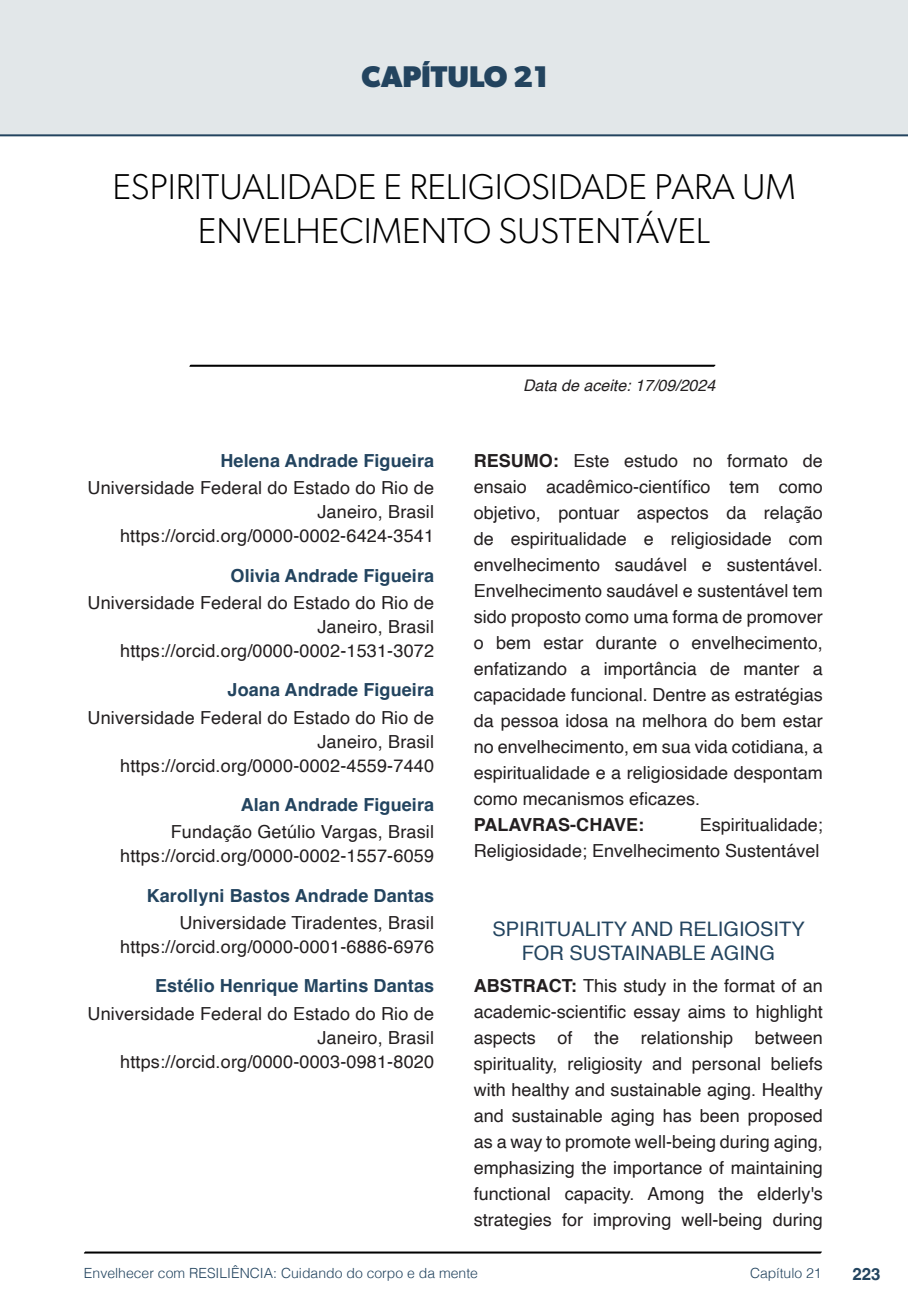
<style>
.page{position:relative;width:908px;height:1304px;background:#fff}
.page>*{position:absolute;margin:0;border:0;box-sizing:border-box;transform-origin:0 0}
.t1{font:300 36px/44px "Gibson";color:#000;text-align:center}
.t2{font:700 30px "Gibson";color:#23445f}
.t3{font:20px/24px "Helvetica";color:#23445f;text-align:center}
.t4{font:18px/26px "Helvetica";letter-spacing:.01em;color:#231f20;text-align:right}
.t5{font:700 18px "Helvetica";letter-spacing:.005em;color:#23445f}
.t6{font:700 18px "Helvetica";color:#231f20}
.t7{font:700 16.8px "Helvetica";color:#23445f}
.t8{font:italic 16px "Helvetica";color:#231f20}
.t9{font:300 14px "Helvetica";color:#23445f}
.s1{font-weight:700}
</style>
<div class="page">
<svg style="left:84px;top:1251px;width:737px;height:3px;background:#515151"></svg>
<div style="left:0;top:0;width:907px;height:136px;background:#e2e7e9"></div>
<svg style="left:189px;top:364px;width:526px;height:3px;background:#4f4f4f"></svg>
<div style="left:44px;top:72px;width:68px;height:61px;background:#e2e7e9"></div>
<h2 class="t2" style="left:361px;top:58px;width:188px">CAPÍTULO 21</h2>
<h1 class="t1" style="left:112px;top:164px;width:684px">ESPIRITUALIDADE E RELIGIOSIDADE PARA UM<br>ENVELHECIMENTO SUSTENTÁVEL</h1>
<p class="t5" style="left:220px;top:450px;width:215px">Helena Andrade Figueira</p>
<p class="t4" style="left:87px;top:477px;width:348px;line-height:24px">Universidade Federal do Estado do Rio de<br>Janeiro, Brasil https://orcid.org/0000-0002-6424-3541</p>
<p class="t5" style="left:230px;top:564px;width:205px">Olivia Andrade Figueira</p>
<p class="t4" style="left:87px;top:591px;width:348px;line-height:24px">Universidade Federal do Estado do Rio de<br>Janeiro, Brasil https://orcid.org/0000-0002-1531-3072</p>
<p class="t5" style="left:227px;top:679px;width:208px">Joana Andrade Figueira</p>
<p class="t4" style="left:87px;top:706px;width:348px;line-height:24px">Universidade Federal do Estado do Rio de<br>Janeiro, Brasil https://orcid.org/0000-0002-4559-7440</p>
<p class="t5" style="left:241px;top:794px;width:195px">Alan Andrade Figueira</p>
<p class="t4" style="left:120px;top:821px;width:315px;line-height:24px">Fundação Getúlio Vargas, Brasil https://orcid.org/0000-0002-1557-6059</p>
<p class="t5" style="left:147px;top:884px;width:289px">Karollyni Bastos Andrade Dantas</p>
<p class="t4" style="left:120px;top:911px;width:315px;line-height:24px">Universidade Tiradentes, Brasil https://orcid.org/0000-0001-6886-6976</p>
<p class="t5" style="left:155px;top:975px;width:280px">Estélio Henrique Martins Dantas</p>
<p class="t4" style="left:87px;top:1002px;width:348px;line-height:24px">Universidade Federal do Estado do Rio de<br>Janeiro, Brasil https://orcid.org/0000-0003-0981-8020</p>
<p class="t8" style="left:523px;top:373px;width:194px">Data de aceite: 17/09/2024</p>
<p class="t4" style="left:473px;top:448px;width:350px;text-align:justify"><span class="s1">RESUMO:</span> Este estudo no formato de ensaio acadêmico-científico tem como objetivo, pontuar aspectos da relação de espiritualidade e religiosidade com envelhecimento saudável e sustentável.<br>Envelhecimento saudável e sustentável tem sido proposto como uma forma de promover o bem estar durante o envelhecimento, enfatizando a importância de manter a capacidade funcional. Dentre as estratégias da pessoa idosa na melhora do bem estar no envelhecimento, em sua vida cotidiana, a espiritualidade e a religiosidade despontam como mecanismos eficazes.</p>
<p class="t6" style="left:473px;top:814px;width:172px">PALAVRAS-CHAVE:</p>
<p class="t4" style="left:473px;top:812px;width:350px">Espiritualidade;<br>Religiosidade; Envelhecimento Sustentável</p>
<p class="t3" style="left:492px;top:918px;width:313px">SPIRITUALITY AND RELIGIOSITY<br>FOR SUSTAINABLE AGING</p>
<p class="t4" style="left:473px;top:973px;width:350px;text-align:justify"><span class="s1">ABSTRACT:</span> This study in the format of an academic-scientific essay aims to highlight aspects of the relationship between spirituality, religiosity and personal beliefs with healthy and sustainable aging. Healthy and sustainable aging has been proposed as a way to promote well-being during aging, emphasizing the importance of maintaining functional capacity. Among the elderly's strategies for improving well-being during</p>
<p class="t9" style="left:84px;top:1261px;width:395px">Envelhecer com RESILIÊNCIA: Cuidando do corpo e da mente</p>
<p class="t9" style="left:749px;top:1261px;width:73px">Capítulo 21</p>
<p class="t7" style="left:851px;top:1264px;width:30px">223</p>
</div>
